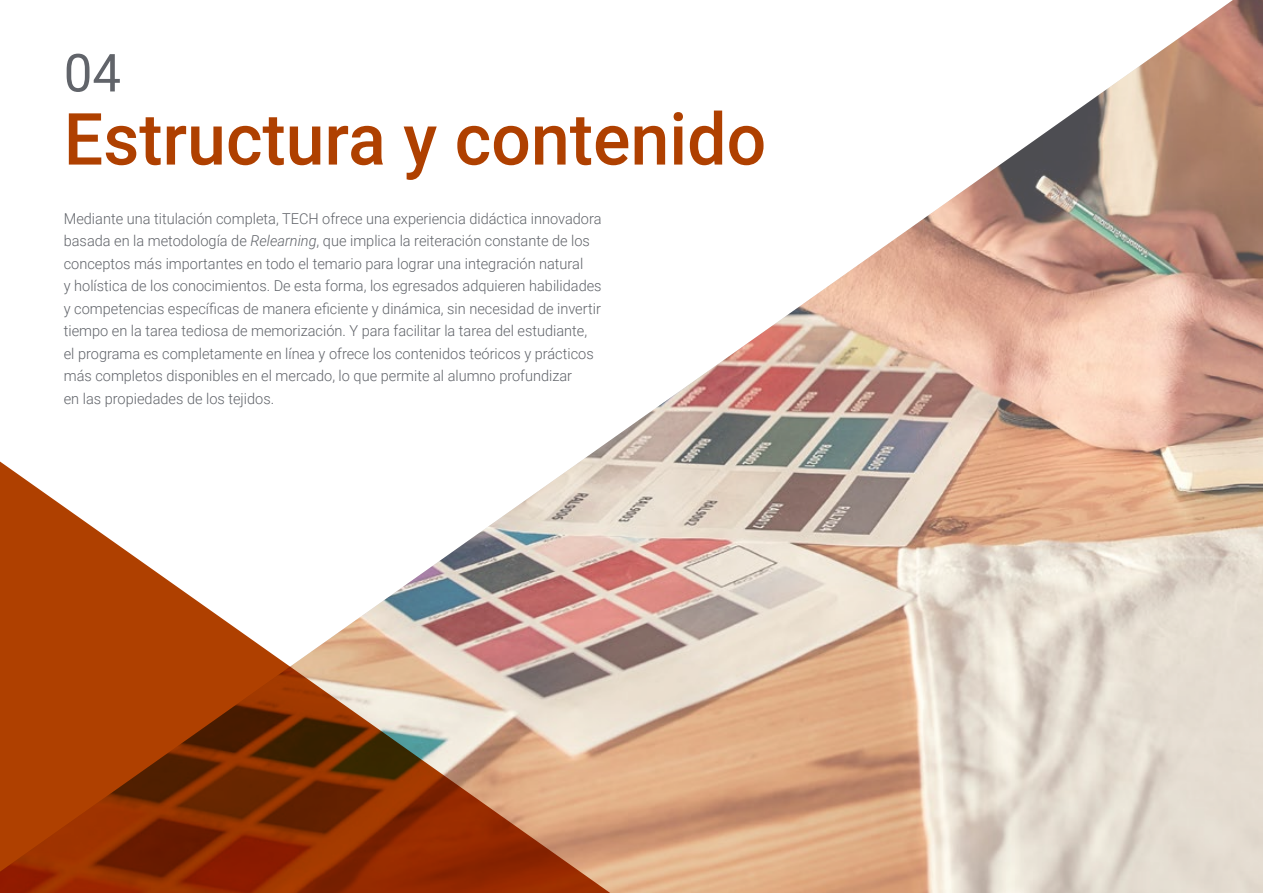
<style>
.page{position:relative;width:1263px;height:893px;background:#fff}
.page>*{position:absolute;margin:0;border:0;box-sizing:border-box;transform-origin:0 0}
.t1{font:500 72px "Roboto";color:#af4000}
.t2{font:52.5px "Roboto";color:#61646a}
.t3{font:300 15px/22.5px "Roboto";color:#61646a}
.s1{font-style:italic}
</style>
<div class="page">
<img style="left:602px;top:0;width:661px;height:893px">
<svg style="left:0;top:446px;width:640px;height:447px"></svg>
<h2 class="t2" style="left:64px;top:36px;width:59px">04</h2>
<h1 class="t1" style="left:64px;top:89px;width:704px">Estructura y contenido</h1>
<p class="t3" style="left:64px;top:207px;width:539px">Mediante una titulación completa, TECH ofrece una experiencia didáctica innovadora basada en la metodología de <span class="s1">Relearning</span>, que implica la reiteración constante de los conceptos más importantes en todo el temario para lograr una integración natural<br>y holística de los conocimientos. De esta forma, los egresados adquieren habilidades y competencias específicas de manera eficiente y dinámica, sin necesidad de invertir tiempo en la tarea tediosa de memorización. Y para facilitar la tarea del estudiante, el programa es completamente en línea y ofrece los contenidos teóricos y prácticos más completos disponibles en el mercado, lo que permite al alumno profundizar<br>en las propiedades de los tejidos.</p>
</div>
